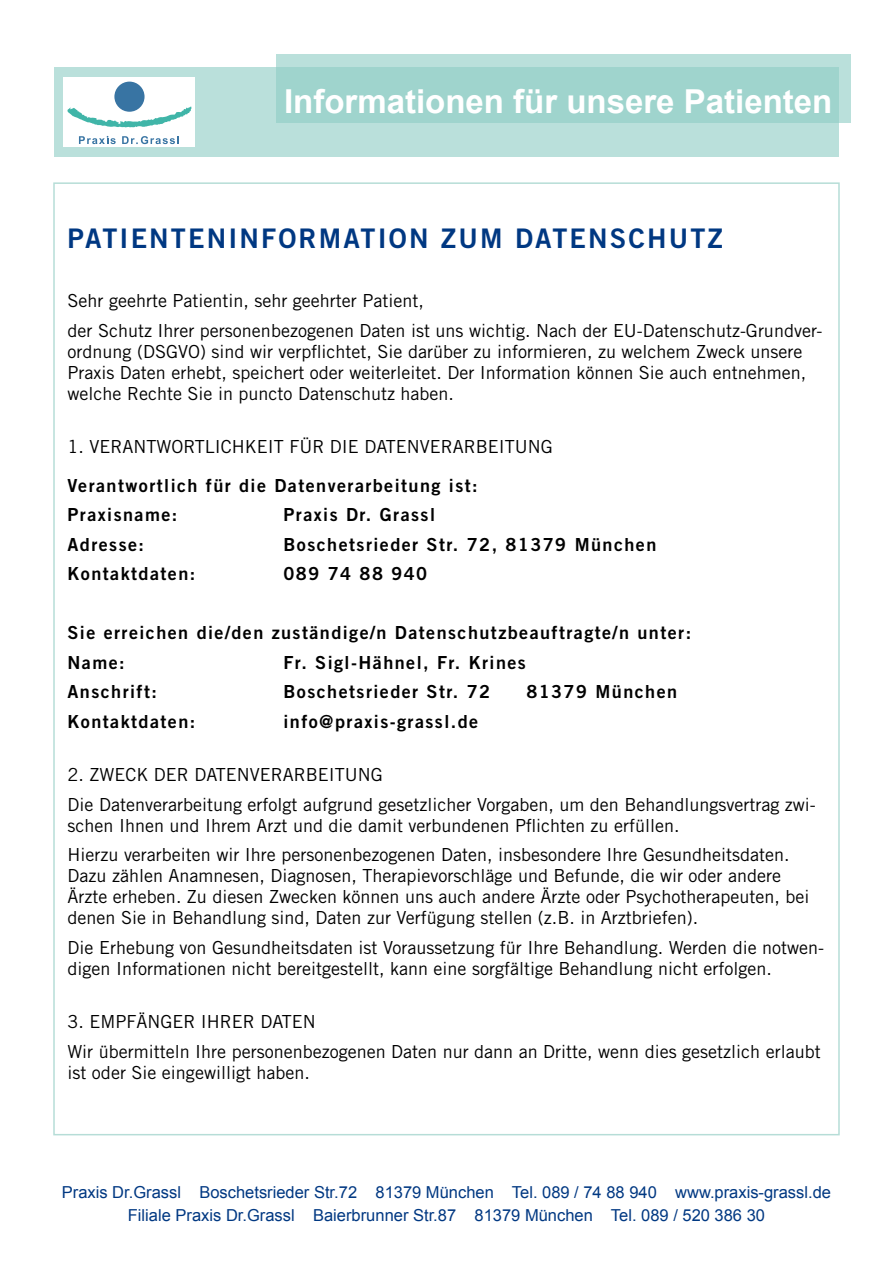
<style>
.page{position:relative;width:893px;height:1263px;background:#fff}
.page>*{position:absolute;margin:0;border:0;box-sizing:border-box;transform-origin:0 0}
.t1{font:700 33px "Arial";color:#fff}
.t2{font:27px "Trade Gothic Bold Two";letter-spacing:.08em;color:#003882}
.t3{font:18px/21px "Trade Gothic";color:#000}
.t4{font:18px/29.5px "Trade Gothic Bold Two";letter-spacing:.08em;color:#000}
.t5{font:16.5px/22.5px "Arial";color:#003882;text-align:center}
</style>
<div class="page">
<div style="left:54px;top:67px;width:785px;height:90px;background:#bae0db"></div>
<div style="left:276px;top:54px;width:574px;height:68px;background:linear-gradient(to bottom,#b1dcd6,#99d1ca)"></div>
<div style="left:64px;top:78px;width:131px;height:69px;background:#fff"></div>
<div style="left:114px;top:82px;width:31px;height:30px;background:#3874a3;border-radius:50%"></div>
<svg style="left:67px;top:106px;width:125px;height:22px"></svg>
<svg style="left:122px;top:136px;width:57px;height:8px"></svg>
<svg style="left:79px;top:136px;width:37px;height:8px"></svg>
<h1 class="t1" style="left:284px;top:79px;width:550px">Informationen für unsere Patienten</h1>
<h2 class="t2" style="left:68px;top:222px;width:657px">PATIENTENINFORMATION ZUM DATENSCHUTZ</h2>
<p class="t3" style="left:68px;top:286px;width:756px;line-height:29.5px">Sehr geehrte Patientin, sehr geehrter Patient,<br>der Schutz Ihrer personenbezogenen Daten ist uns wichtig. Nach der EU-Datenschutz-Grundver-</p>
<p class="t3" style="left:68px;top:341px;width:740px">ordnung (DSGVO) sind wir verpflichtet, Sie darüber zu informieren, zu welchem Zweck unsere<br>Praxis Daten erhebt, speichert oder weiterleitet. Der Information können Sie auch entnehmen, welche Rechte Sie in puncto Datenschutz haben.</p>
<p class="t3" style="left:68px;top:436px;width:487px">1. VERANTWORTLICHKEIT FÜR DIE DATENVERARBEITUNG</p>
<p class="t4" style="left:68px;top:470px;width:412px">Verantwortlich für die Datenverarbeitung ist:<br>Praxisname:</p>
<p class="t4" style="left:284px;top:500px;width:153px">Praxis Dr. Grassl</p>
<p class="t4" style="left:68px;top:529px;width:78px">Adresse:</p>
<p class="t4" style="left:284px;top:529px;width:374px">Boschetsrieder Str. 72, 81379 München</p>
<p class="t4" style="left:68px;top:559px;width:129px">Kontaktdaten:</p>
<p class="t4" style="left:284px;top:559px;width:145px">089 74 88 940</p>
<p class="t4" style="left:68px;top:618px;width:625px">Sie erreichen die/den zuständige/n Datenschutzbeauftragte/n unter:<br>Name:</p>
<p class="t4" style="left:284px;top:647px;width:244px">Fr. Sigl-Hähnel, Fr. Krines</p>
<p class="t4" style="left:68px;top:677px;width:91px">Anschrift:</p>
<p class="t4" style="left:284px;top:677px;width:208px">Boschetsrieder Str. 72</p>
<p class="t4" style="left:526px;top:677px;width:152px">81379 München</p>
<p class="t4" style="left:68px;top:706px;width:129px">Kontaktdaten:</p>
<p class="t4" style="left:284px;top:706px;width:196px">info@praxis-grassl.de</p>
<p class="t3" style="left:68px;top:760px;width:750px;line-height:29.5px">2. ZWECK DER DATENVERARBEITUNG<br>Die Datenverarbeitung erfolgt aufgrund gesetzlicher Vorgaben, um den Behandlungsvertrag zwi-</p>
<p class="t3" style="left:68px;top:810px;width:723px;line-height:29.5px">schen Ihnen und Ihrem Arzt und die damit verbundenen Pflichten zu erfüllen.<br>Hierzu verarbeiten wir Ihre personenbezogenen Daten, insbesondere Ihre Gesundheitsdaten.</p>
<p class="t3" style="left:68px;top:865px;width:743px">Dazu zählen Anamnesen, Diagnosen, Therapievorschläge und Befunde, die wir oder andere<br>Ärzte erheben. Zu diesen Zwecken können uns auch andere Ärzte oder Psychotherapeuten, bei denen Sie in Behandlung sind, Daten zur Verfügung stellen (z.B. in Arztbriefen).</p>
<p class="t3" style="left:68px;top:937px;width:758px">Die Erhebung von Gesundheitsdaten ist Voraussetzung für Ihre Behandlung. Werden die notwen&shy;digen Informationen nicht bereitgestellt, kann eine sorgfältige Behandlung nicht erfolgen.</p>
<p class="t3" style="left:68px;top:1007px;width:755px;line-height:29.5px">3. EMPFÄNGER IHRER DATEN<br>Wir übermitteln Ihre personenbezogenen Daten nur dann an Dritte, wenn dies gesetzlich erlaubt</p>
<p class="t3" style="left:68px;top:1062px;width:244px">ist oder Sie eingewilligt haben.</p>
<p class="t5" style="left:62px;top:1181px;width:771px">Praxis Dr.Grassl Boschetsrieder Str.72 81379 München Tel. 089 / 74 88 940 www.praxis-grassl.de<br>Filiale Praxis Dr.Grassl Baierbrunner Str.87 81379 München Tel. 089 / 520 386 30</p>
</div>
